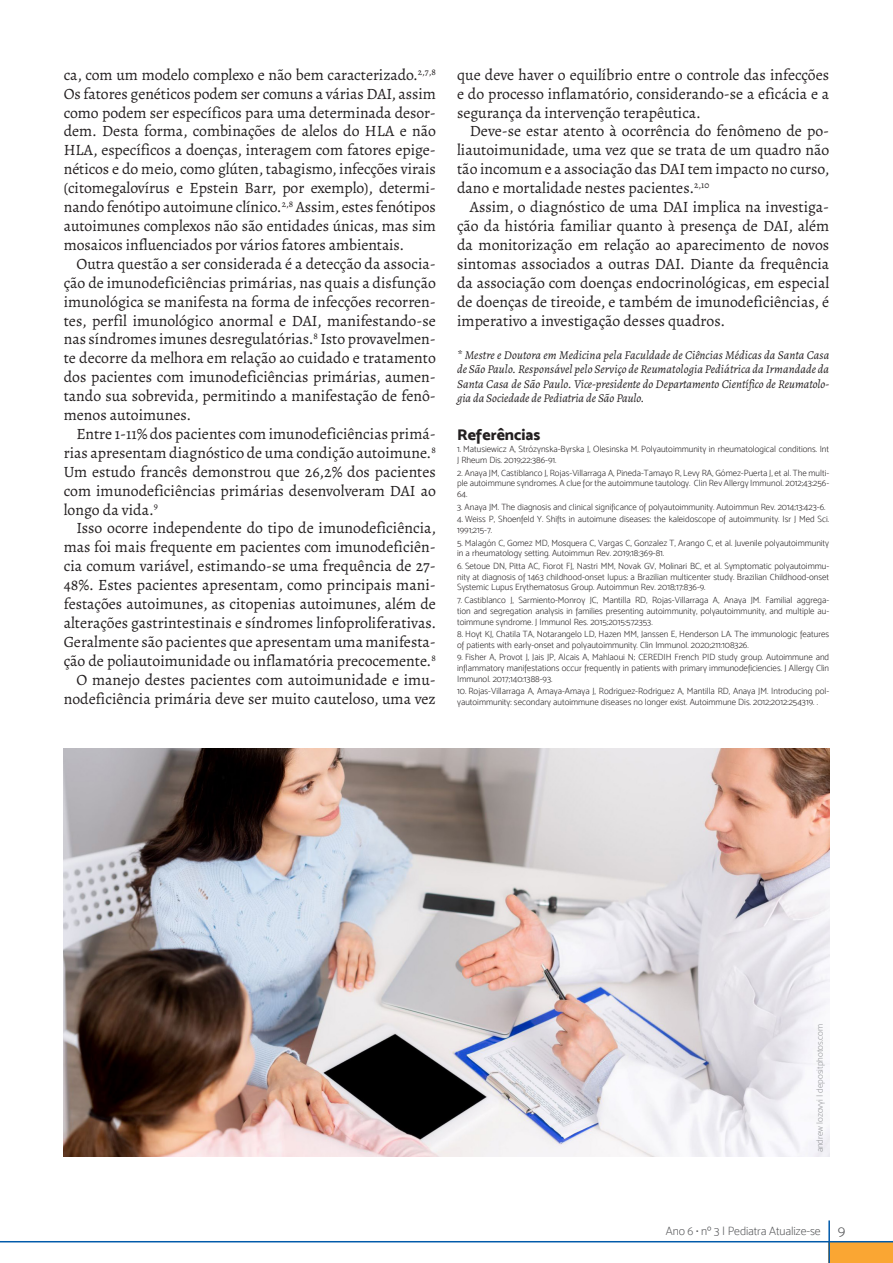
<style>
.page{position:relative;width:893px;height:1263px;background:#fff}
.page>*{position:absolute;margin:0;border:0;box-sizing:border-box;transform-origin:0 0}
.texto{font:15.75px/18.9px "Alegreya";color:#231f20;text-align:justify}
.intertitulo{font:15.75px "Mosk Extra Bold 800";color:#231f20}
.texto-2{font:italic 12px/14.4px "Alegreya";color:#231f20;text-align:justify}
.t1{font:12px "Mosk Extra Light 200";letter-spacing:-.01em;color:#57585a}
.t2{font:9px/10.8px "Mosk Extra Light 200";color:#231f20}
.t3{font:9px "Mosk Extra Light 200";color:#939598}
.s1{font-family:"Mosk Light 300";font-size:15px}
</style>
<div class="page">
<div style="left:828px;top:1242px;width:65px;height:21px;background:#faa633"></div>
<hr style="left:0;top:1241px;width:893px;height:1px;background:#015aaa">
<hr style="left:828px;top:1220px;width:2px;height:43px;background:#015aaa">
<img style="left:64px;top:748px;width:765px;height:409px">
<p class="texto" style="left:64px;top:65px;width:374px">ca, com um modelo complexo e não bem caracterizado.<sup>2,7,8<br></sup>Os fatores genéticos podem ser comuns a várias DAI, assim como podem ser específicos para uma determinada desor&shy;dem. Desta forma, combinações de alelos do HLA e não HLA, específicos a doenças, interagem com fatores epige&shy;néticos e do meio, como glúten, tabagismo, infecções virais (citomegalovírus e Epstein Barr, por exemplo), determi&shy;nando fenótipo autoimune clínico.<sup>2,8</sup> Assim, estes fenótipos autoimunes complexos não são entidades únicas, mas sim mosaicos influenciados por vários fatores ambientais.</p>
<p class="texto" style="left:64px;top:254px;width:374px;text-indent:13px">Outra questão a ser considerada é a detecção da associa&shy;ção de imunodeficiências primárias, nas quais a disfunção imunológica se manifesta na forma de infecções recorren&shy;tes, perfil imunológico anormal e DAI, manifestando-se nas síndromes imunes desregulatórias.<sup>8</sup> Isto provavelmen&shy;te decorre da melhora em relação ao cuidado e tratamento dos pacientes com imunodeficiências primárias, aumen&shy;tando sua sobrevida, permitindo a manifestação de fenô&shy;menos autoimunes.</p>
<p class="texto" style="left:64px;top:424px;width:374px;text-indent:13px">Entre 1-11% dos pacientes com imunodeficiências primá&shy;rias apresentam diagnóstico de uma condição autoimune.<sup>8<br></sup>Um estudo francês demonstrou que 26,2% dos pacientes com imunodeficiências primárias desenvolveram DAI ao longo da vida.<sup>9</sup></p>
<p class="texto" style="left:64px;top:519px;width:374px;text-indent:13px">Isso ocorre independente do tipo de imunodeficiência, mas foi mais frequente em pacientes com imunodeficiên&shy;cia comum variável, estimando-se uma frequência de 27- 48%. Estes pacientes apresentam, como principais mani&shy;festações autoimunes, as citopenias autoimunes, além de alterações gastrintestinais e síndromes linfoproliferativas.<br>Geralmente são pacientes que apresentam uma manifesta&shy;ção de poliautoimunidade ou inflamatória precocemente.<sup>8</sup></p>
<p class="texto" style="left:64px;top:670px;width:374px;text-align:right">O manejo destes pacientes com autoimunidade e imu&shy;nodeficiência primária deve ser muito cauteloso, uma vez</p>
<p class="texto" style="left:457px;top:65px;width:374px">que deve haver o equilíbrio entre o controle das infecções e do processo inflamatório, considerando-se a eficácia e a segurança da intervenção terapêutica.</p>
<p class="texto" style="left:457px;top:122px;width:374px;text-indent:13px">Deve-se estar atento à ocorrência do fenômeno de po&shy;liautoimunidade, uma vez que se trata de um quadro não tão incomum e a associação das DAI tem impacto no curso, dano e mortalidade nestes pacientes.<sup>2,10</sup></p>
<p class="texto" style="left:457px;top:197px;width:374px;text-indent:13px">Assim, o diagnóstico de uma DAI implica na investiga&shy;ção da história familiar quanto à presença de DAI, além da monitorização em relação ao aparecimento de novos sintomas associados a outras DAI. Diante da frequência da associação com doenças endocrinológicas, em especial de doenças de tireoide, e também de imunodeficiências, é imperativo a investigação desses quadros.</p>
<p class="texto-2" style="left:457px;top:347px;width:374px">* Mestre e Doutora em Medicina pela Faculdade de Ciências Médicas da Santa Casa de São Paulo. Responsável pelo Serviço de Reumatologia Pediátrica da Irmandade da Santa Casa de São Paulo. Vice-presidente do Departamento Científico de Reumatolo&shy;gia da Sociedade de Pediatria de São Paulo.</p>
<p class="intertitulo" style="left:457px;top:425px;width:85px">Referências</p>
<p class="t2" style="left:457px;top:444px;width:374px">1. Matusiewicz A, Strózynska-Byrska J, Olesinska M. Polyautoimmunity in rheumatological conditions. Int<br>J Rheum Dis. 2019;22:386-91.</p>
<p class="t2" style="left:457px;top:467px;width:374px;text-align:justify">2. Anaya JM, Castiblanco J, Rojas-Villarraga A, Pineda-Tamayo R, Levy RA, Gómez-Puerta J, et al. The multi&shy;ple autoimmune syndromes. A clue for the autoimmune tautology. Clin Rev Allergy Immunol. 2012;43:256- 64.</p>
<p class="t2" style="left:457px;top:501px;width:370px">3. Anaya JM. The diagnosis and clinical significance of polyautoimmunity. Autoimmun Rev. 2014;13:423-6.</p>
<p class="t2" style="left:457px;top:514px;width:374px">4. Weiss P, Shoenfeld Y. Shifts in autoimune diseases: the kaleidoscope of autoimmunity. Isr J Med Sci.<br>1991;215-7.</p>
<p class="t2" style="left:457px;top:537px;width:374px">5. Malagón C, Gomez MD, Mosquera C, Vargas C, Gonzalez T, Arango C, et al. Juvenile polyautoimmunity in a rheumatology setting. Autoimmun Rev. 2019;18:369-81.</p>
<p class="t2" style="left:457px;top:560px;width:374px;text-align:justify">6. Setoue DN, Pitta AC, Fiorot FJ, Nastri MM, Novak GV, Molinari BC, et al. Symptomatic polyautoimmu&shy;nity at diagnosis of 1463 childhood-onset lupus: a Brazilian multicenter study. Brazilian Childhood-onset Systemic Lupus Erythematosus Group. Autoimmun Rev. 2018;17:836-9.</p>
<p class="t2" style="left:457px;top:594px;width:374px;text-align:justify">7. Castiblanco J, Sarmiento-Monroy JC, Mantilla RD, Rojas-Villarraga A, Anaya JM. Familial aggrega&shy;tion and segregation analysis in families presenting autoimmunity, polyautoimmunity, and multiple au&shy;toimmune syndrome. J Immunol Res. 2015;2015:572353.</p>
<p class="t2" style="left:457px;top:629px;width:374px">8. Hoyt KJ, Chatila TA, Notarangelo LD, Hazen MM, Janssen E, Henderson LA. The immunologic features of patients with early-onset and polyautoimmunity. Clin Immunol. 2020;211:108326.</p>
<p class="t2" style="left:457px;top:652px;width:374px;text-align:justify">9. Fisher A, Provot J, Jais JP, Alcais A, Mahlaoui N; CEREDIH French PID study group. Autoimmune and inflammatory manifestations occur frequently in patients with primary immunodeficiencies. J Allergy Clin Immunol. 2017;140:1388-93.</p>
<p class="t2" style="left:457px;top:686px;width:374px">10. Rojas-Villarraga A, Amaya-Amaya J, Rodriguez-Rodriguez A, Mantilla RD, Anaya JM. Introducing pol&shy;yautoimmunity: secondary autoimmune diseases no longer exist. Autoimmune Dis. 2012;2012:254319. .</p>
<p class="t3" style="left:815px;top:1152px;width:130px;rotate:-90deg">andrew lozovyi | depositphotos.com</p>
<p class="t1" style="left:666px;top:1224px;width:181px">Ano 6 • nº 3 | Pediatra Atualize-se <span class="s1">9</span></p>
</div>
